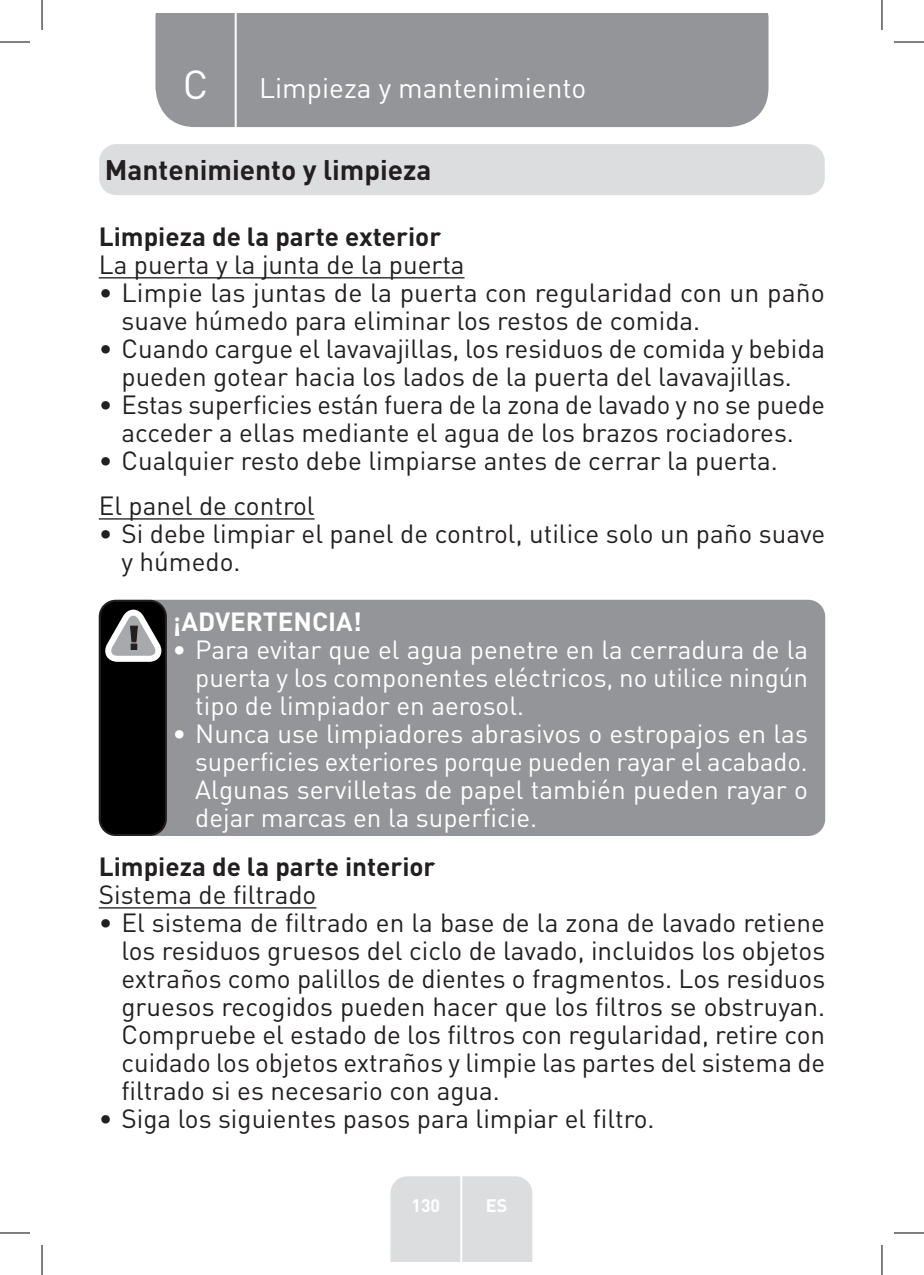
<style>
.page{position:relative;width:924px;height:1275px;background:#fff}
.page>*{position:absolute;margin:0;border:0;box-sizing:border-box;transform-origin:0 0}
.t1{font:40px "DIN Pro";color:#fff}
.TitreGauche__gabarit{font:28px "DIN Pro";color:#fff}
.Headline-01{font:700 28px "DIN Pro";color:#231f20}
.Large_Text__3_2_mm{font:26px/28px "DIN Pro";color:#231f20}
.t2{font:26px/28px "DIN Pro";color:#fff;text-align:justify}
.Large_Text__3_2_mm-2{font:700 26px "DIN Pro";color:#231f20}
.Large_Text__3_2_mm-3{font:700 26px "DIN Pro";color:#fff}
.t3{font:700 18px "DIN Pro";color:#fff}
</style>
<div class="page">
<div style="left:155px;top:14px;width:613px;height:113px;background:#939598"></div>
<div style="left:390px;top:1176px;width:142px;height:85px;background:#dcdddf"></div>
<hr style="left:460px;top:1153px;width:2px;height:108px;background:#fff">
<hr style="left:234px;top:14px;width:2px;height:116px;background:#fff">
<hr style="left:99px;top:277px;width:365px;height:1px;background:#231f20">
<hr style="left:99px;top:518px;width:215px;height:1px;background:#231f20">
<hr style="left:99px;top:907px;width:217px;height:1px;background:#231f20">
<div style="left:99px;top:144px;width:725px;height:51px;background:#dcdddf;border-radius:17px"></div>
<div style="left:99px;top:600px;width:725px;height:236px;background:#939598;border-radius:17px"></div>
<div style="left:100px;top:601px;width:66px;height:234px;background:#000;border-radius:16px"></div>
<div style="left:99px;top:600px;width:68px;height:236px;border:2px solid #231f20;border-radius:16px"></div>
<svg style="left:105px;top:609px;width:57px;height:53px"></svg>
<hr style="left:0;top:42px;width:30px;height:1px;background:#000">
<hr style="left:893px;top:42px;width:30px;height:1px;background:#000">
<hr style="left:0;top:1232px;width:30px;height:1px;background:#000">
<hr style="left:893px;top:1232px;width:30px;height:1px;background:#000">
<hr style="left:42px;top:0;width:1px;height:30px;background:#000">
<hr style="left:42px;top:1245px;width:1px;height:30px;background:#000">
<hr style="left:881px;top:0;width:1px;height:30px;background:#000">
<hr style="left:881px;top:1245px;width:1px;height:30px;background:#000">
<p class="t1" style="left:183px;top:57px;width:27px">C</p>
<p class="TitreGauche__gabarit" style="left:259px;top:69px;width:328px">Limpieza y mantenimiento</p>
<p class="Headline-01" style="left:105px;top:151px;width:328px">Mantenimiento y limpieza</p>
<p class="Large_Text__3_2_mm-2" style="left:99px;top:219px;width:344px">Limpieza de la parte exterior</p>
<p class="Large_Text__3_2_mm" style="left:99px;top:250px;width:367px">La puerta y la junta de la puerta</p>
<p class="Large_Text__3_2_mm" style="left:121px;top:278px;width:704px;text-indent:-23px">• Limpie las juntas de la puerta con regularidad con un paño suave húmedo para eliminar los restos de comida.</p>
<p class="Large_Text__3_2_mm" style="left:99px;top:334px;width:727px;text-align:center">• Cuando cargue el lavavajillas, los residuos de comida y bebida pueden gotear hacia los lados de la puerta del lavavajillas.</p>
<p class="Large_Text__3_2_mm" style="left:99px;top:390px;width:727px;text-align:center">• Estas superficies están fuera de la zona de lavado y no se puede acceder a ellas mediante el agua de los brazos rociadores.</p>
<p class="Large_Text__3_2_mm" style="left:99px;top:446px;width:680px">• Cualquier resto debe limpiarse antes de cerrar la puerta.</p>
<p class="Large_Text__3_2_mm" style="left:99px;top:491px;width:217px">El panel de control</p>
<p class="Large_Text__3_2_mm" style="left:121px;top:519px;width:704px;text-indent:-23px">• Si debe limpiar el panel de control, utilice solo un paño suave y húmedo.</p>
<p class="Large_Text__3_2_mm-3" style="left:172px;top:604px;width:191px">¡ADVERTENCIA!</p>
<p class="t2" style="left:195px;top:634px;width:614px;text-indent:-23px">• Para evitar que el agua penetre en la cerradura de la puerta y los componentes eléctricos, no utilice ningún tipo de limpiador en aerosol.</p>
<p class="t2" style="left:195px;top:718px;width:614px;text-indent:-23px">• Nunca use limpiadores abrasivos o estropajos en las superficies exteriores porque pueden rayar el acabado.<br>Algunas servilletas de papel también pueden rayar o dejar marcas en la superficie.</p>
<p class="Large_Text__3_2_mm-2" style="left:99px;top:849px;width:338px">Limpieza de la parte interior</p>
<p class="Large_Text__3_2_mm" style="left:99px;top:880px;width:219px">Sistema de filtrado</p>
<p class="Large_Text__3_2_mm" style="left:121px;top:908px;width:705px;text-align:justify;text-indent:-23px">• El sistema de filtrado en la base de la zona de lavado retiene los residuos gruesos del ciclo de lavado, incluidos los objetos extraños como palillos de dientes o fragmentos. Los residuos gruesos recogidos pueden hacer que los filtros se obstruyan.<br>Compruebe el estado de los filtros con regularidad, retire con cuidado los objetos extraños y limpie las partes del sistema de filtrado si es necesario con agua.</p>
<p class="Large_Text__3_2_mm" style="left:99px;top:1104px;width:557px">• Siga los siguientes pasos para limpiar el filtro.</p>
<p class="t3" style="left:411px;top:1192px;width:30px">130</p>
<p class="t3" style="left:485px;top:1192px;width:23px">ES</p>
</div>
